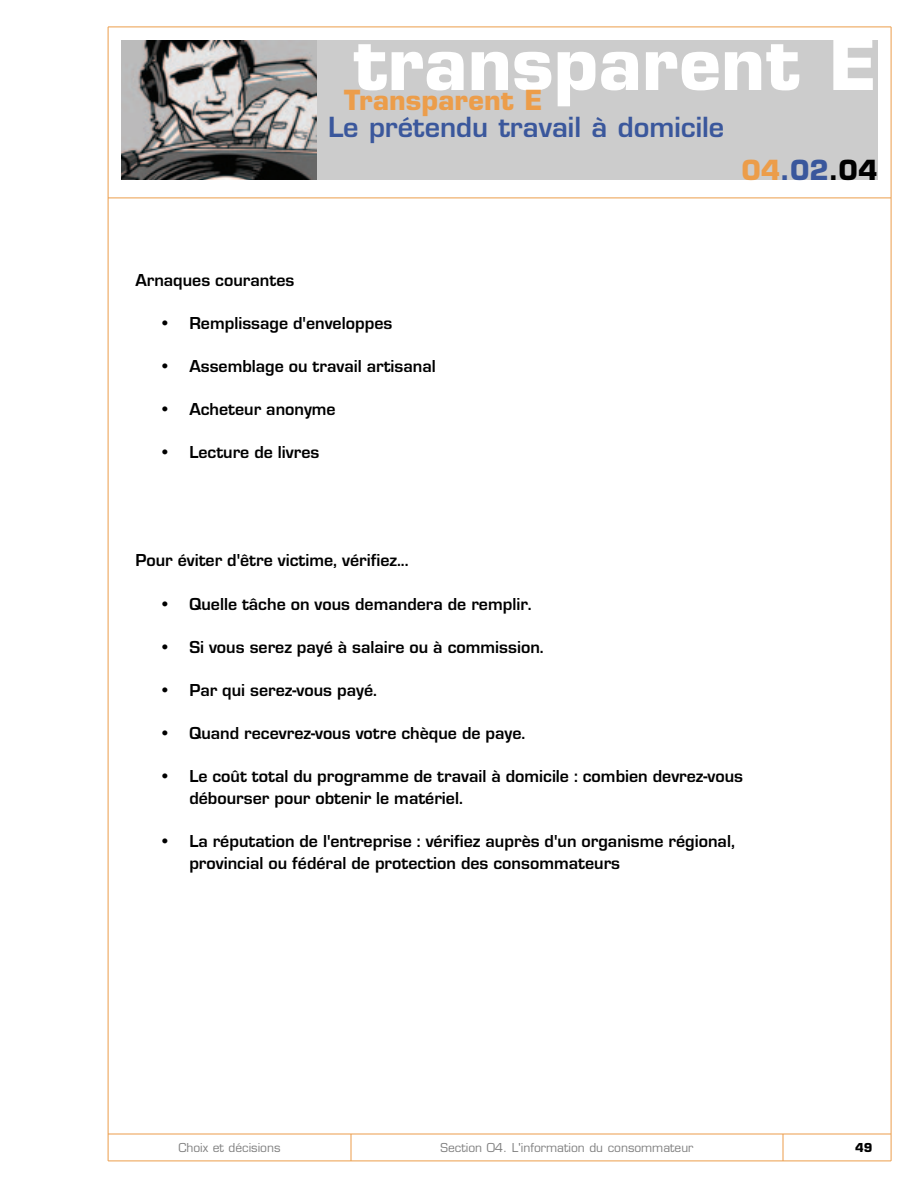
<style>
.page{position:relative;width:918px;height:1188px;background:#fff}
.page>*{position:absolute;margin:0;border:0;box-sizing:border-box;transform-origin:0 0}
.t1{font:700 72px "Eurostile";color:#fff}
.t2{font:600 27px "Eurostile";color:#3a579c}
.t3{font:700 27px "Eurostile";color:#ec9d4a}
.t4{font:700 27px "Eurostile";color:#3a579c}
.t5{font:700 18px/21.6px "Eurostile";color:#000}
.t6{font:12px "Eurostile";color:#808080}
.t7{font:700 12px "Eurostile";color:#000}
.s1{color:#ec9d4a}
.s2{color:#000}
</style>
<div class="page">
<hr style="left:108px;top:27px;width:783px;height:1px;background:#ec9d4a">
<hr style="left:108px;top:1161px;width:783px;height:1px;background:#ec9d4a">
<hr style="left:108px;top:27px;width:1px;height:1134px;background:#ec9d4a">
<hr style="left:891px;top:27px;width:1px;height:1134px;background:#ec9d4a">
<hr style="left:108px;top:1134px;width:783px;height:1px;background:#ec9d4a">
<svg style="left:351px;top:1134px;width:1px;height:27px"></svg>
<svg style="left:783px;top:1134px;width:1px;height:27px"></svg>
<img style="left:122px;top:40px;width:195px;height:140px">
<div style="left:317px;top:40px;width:561px;height:140px;background:#ccc"></div>
<hr style="left:108px;top:198px;width:783px;height:1px;background:#ec9d4a">
<h1 class="t1" style="left:353px;top:36px;width:526px">transparent E</h1>
<h2 class="t2" style="left:328px;top:117px;width:398px">Le prétendu travail à domicile</h2>
<h2 class="t4" style="left:741px;top:160px;width:138px"><span class="s1">04</span>.02<span class="s2">.04</span></h2>
<h2 class="t3" style="left:344px;top:90px;width:200px">Transparent E</h2>
<p class="t5" style="left:135px;top:271px;width:160px">Arnaques courantes</p>
<p class="t5" style="left:162px;top:314px;width:231px">• Remplissage d'enveloppes</p>
<p class="t5" style="left:162px;top:357px;width:275px">• Assemblage ou travail artisanal</p>
<p class="t5" style="left:162px;top:400px;width:175px">• Acheteur anonyme</p>
<p class="t5" style="left:162px;top:443px;width:159px">• Lecture de livres</p>
<p class="t5" style="left:135px;top:551px;width:275px">Pour éviter d'être victime, vérifiez...</p>
<p class="t5" style="left:162px;top:595px;width:371px">• Quelle tâche on vous demandera de remplir.</p>
<p class="t5" style="left:162px;top:638px;width:383px">• Si vous serez payé à salaire ou à commission.</p>
<p class="t5" style="left:162px;top:681px;width:216px">• Par qui serez-vous payé.</p>
<p class="t5" style="left:162px;top:724px;width:364px">• Quand recevrez-vous votre chèque de paye.</p>
<p class="t5" style="left:189px;top:767px;width:555px;text-indent:-27px">• Le coût total du programme de travail à domicile : combien devrez-vous débourser pour obtenir le matériel.</p>
<p class="t5" style="left:189px;top:832px;width:547px;text-indent:-27px">• La réputation de l'entreprise : vérifiez auprès d'un organisme régional, provincial ou fédéral de protection des consommateurs</p>
<p class="t6" style="left:178px;top:1143px;width:104px">Choix et décisions</p>
<p class="t6" style="left:441px;top:1143px;width:254px">Section 04. L'information du consommateur</p>
<p class="t7" style="left:855px;top:1143px;width:19px">49</p>
</div>
